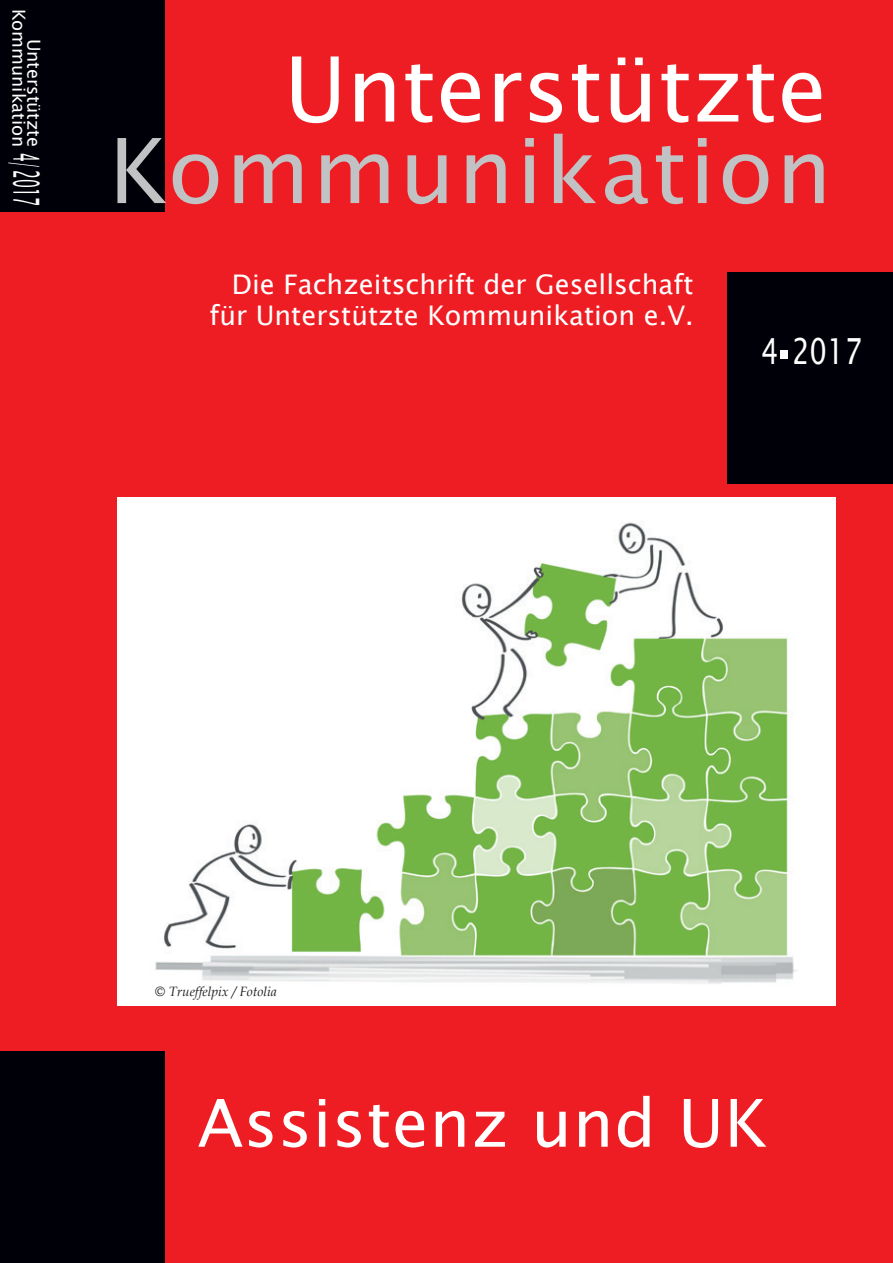
<style>
.page{position:relative;width:893px;height:1263px;background:#ee1d23}
.page>*{position:absolute;margin:0;border:0;box-sizing:border-box;transform-origin:0 0}
.t1{font:90px "Lucida Sans Unicode";letter-spacing:.03em;color:#c1c2c4}
.t2{font:90px "Lucida Sans Unicode";color:#fff}
.t3{font:66px "Lucida Sans Unicode";letter-spacing:.01em;color:#fff}
.t4{font:36px "Lucida Sans Unicode";color:#fff;scale:.39 1}
.t5{font:36px "Lucida Sans Unicode";color:#fff;scale:.77 1}
.t6{font:27px/31.5px "Lucida Sans Unicode";color:#fff;text-align:right}
.t7{font:18px/15px "Lucida Sans Unicode";color:#fff;text-align:right}
.t8{font:italic 13.5px "Book Antiqua";color:#231f20}
</style>
<div class="page">
<div style="left:0;top:0;width:165px;height:212px;background:#000008"></div>
<img style="left:118px;top:498px;width:717px;height:507px">
<div style="left:728px;top:273px;width:165px;height:211px;background:#000008"></div>
<div style="left:0;top:1051px;width:165px;height:212px;background:#000008"></div>
<p class="t7" style="left:41px;top:9px;width:140px;rotate:90deg">Unterstützte<br>Kommunikation</p>
<h3 class="t4" style="left:55px;top:153px;width:137px;rotate:90deg">4/2017</h3>
<h1 class="t2" style="left:284px;top:18px;width:545px">Unterstützte</h1>
<h1 class="t1" style="left:109px;top:100px;width:724px">Kommunikation</h1>
<p class="t6" style="left:210px;top:268px;width:486px">Die Fachzeitschrift der Gesellschaft für Unterstützte Kommunikation e.V.</p>
<h3 class="t5" style="left:761px;top:323px;width:133px">4<sup>.</sup> 2017</h3>
<p class="t8" style="left:155px;top:982px;width:123px">© Trueffelpix / Fotolia</p>
<h2 class="t3" style="left:198px;top:1071px;width:571px">Assistenz und UK</h2>
</div>
